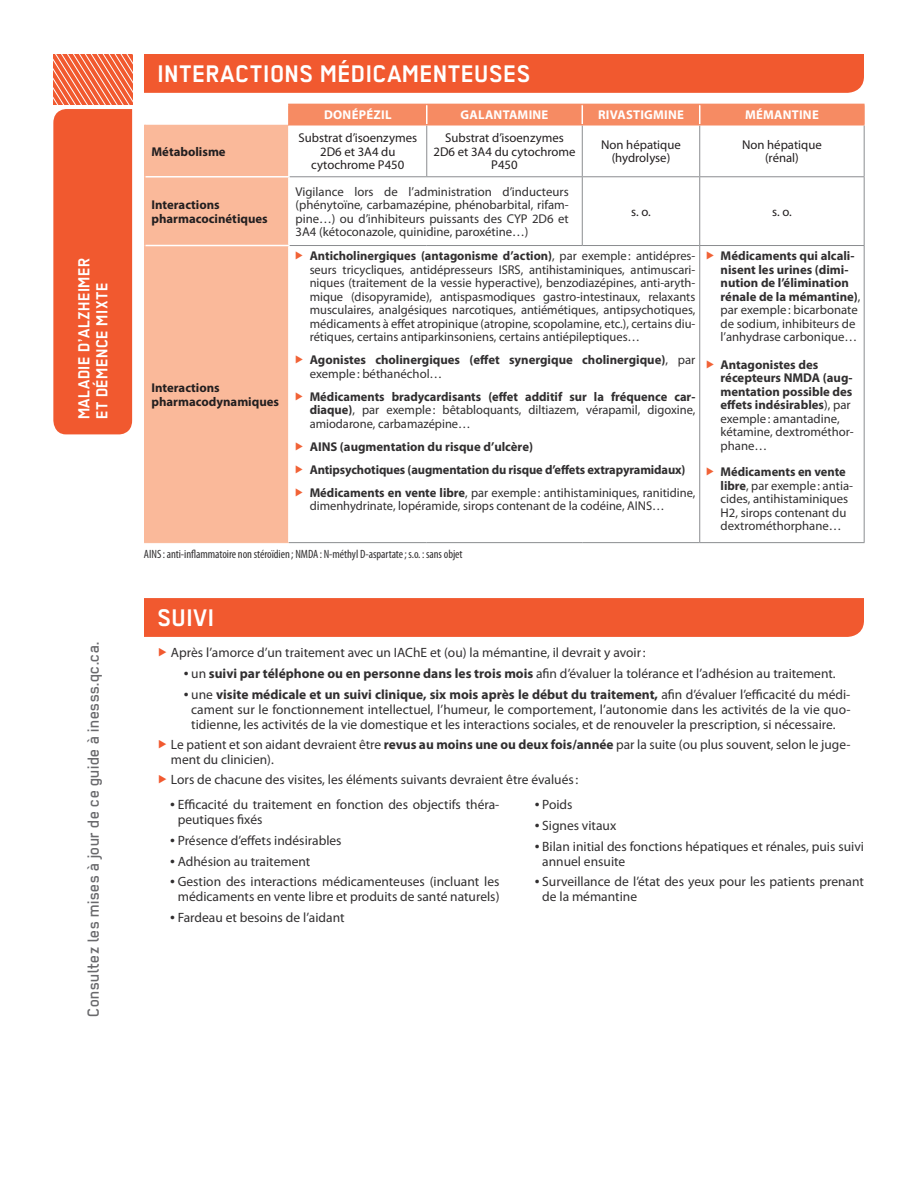
<style>
.page{position:relative;width:918px;height:1188px;background:#fff}
.page>*{position:absolute;margin:0;border:0;box-sizing:border-box;transform-origin:0 0}
.t1{font:700 27px "Regular";color:#fff}
.t2{font:500 18px "Regular";color:#69696c}
.t3{font:700 18px/18px "Regular";color:#fff}
.t4{font:13.5px/15px "Myriad Pro";color:#312f30}
.t5{font:12.75px/13.5px "Myriad Pro";color:#312f30;text-align:justify}
.t6{font:700 12.75px/13.5px "Myriad Pro";color:#312f30}
.t7{font:12.75px/13.5px "Myriad Pro";color:#231f20;text-align:center}
.t8{font:700 12.75px/13.5px "Myriad Pro";color:#231f20}
.t9{font:700 12.75px "Myriad Pro";letter-spacing:.02em;color:#fff}
.t10{font:condensed 12px "Myriad Pro";letter-spacing:-.005em;color:#312f30}
.s1{font-weight:700}
.s2{font-weight:400}
.s3{font-size:17.25px}
</style>
<div class="page">
<svg style="left:53px;top:54px;width:80px;height:380px;background:#f1613a"></svg>
<div style="left:144px;top:598px;width:720px;height:39px;background:#f1592f"></div>
<div style="left:146px;top:125px;width:142px;height:417px;background:#fab99a"></div>
<div style="left:288px;top:104px;width:577px;height:20px;background:#f68b63"></div>
<hr style="left:700px;top:104px;width:165px;height:1px;background:#f68b63">
<hr style="left:144px;top:125px;width:2px;height:52px;background:#fab99a">
<hr style="left:288px;top:124px;width:139px;height:2px;background:#f68b63">
<hr style="left:426px;top:126px;width:1px;height:50px;background:#8b8d90">
<hr style="left:427px;top:124px;width:155px;height:2px;background:#f68b63">
<hr style="left:582px;top:126px;width:1px;height:50px;background:#8b8d90">
<hr style="left:582px;top:124px;width:118px;height:2px;background:#f68b63">
<hr style="left:699px;top:126px;width:1px;height:50px;background:#8b8d90">
<hr style="left:864px;top:126px;width:1px;height:50px;background:#8b8d90">
<hr style="left:700px;top:124px;width:165px;height:2px;background:#f68b63">
<hr style="left:144px;top:177px;width:2px;height:69px;background:#fab99a">
<hr style="left:146px;top:176px;width:144px;height:2px;background:#fff">
<hr style="left:290px;top:176px;width:137px;height:1px;background:#8b8d90">
<hr style="left:427px;top:176px;width:155px;height:1px;background:#8b8d90">
<hr style="left:582px;top:177px;width:1px;height:68px;background:#8b8d90">
<hr style="left:582px;top:176px;width:118px;height:1px;background:#8b8d90">
<hr style="left:699px;top:177px;width:1px;height:68px;background:#8b8d90">
<hr style="left:864px;top:177px;width:1px;height:68px;background:#8b8d90">
<hr style="left:700px;top:176px;width:165px;height:1px;background:#8b8d90">
<hr style="left:144px;top:246px;width:2px;height:296px;background:#fab99a">
<hr style="left:146px;top:245px;width:144px;height:1px;background:#fff">
<hr style="left:144px;top:542px;width:145px;height:1px;background:#fab99a">
<hr style="left:290px;top:245px;width:137px;height:1px;background:#8b8d90">
<hr style="left:427px;top:245px;width:155px;height:1px;background:#8b8d90">
<hr style="left:582px;top:245px;width:118px;height:1px;background:#8b8d90">
<hr style="left:289px;top:542px;width:138px;height:1px;background:#8b8d90">
<hr style="left:427px;top:542px;width:155px;height:1px;background:#8b8d90">
<hr style="left:582px;top:542px;width:118px;height:1px;background:#8b8d90">
<hr style="left:699px;top:246px;width:1px;height:296px;background:#8b8d90">
<hr style="left:864px;top:246px;width:1px;height:296px;background:#8b8d90">
<hr style="left:700px;top:245px;width:165px;height:1px;background:#8b8d90">
<hr style="left:700px;top:542px;width:165px;height:1px;background:#8b8d90">
<div style="left:144px;top:54px;width:720px;height:39px;background:#f1592f"></div>
<h2 class="t3" style="left:75px;top:419px;width:163px;rotate:-90deg">MALADIE D’ALZHEIMER<br>ET DÉMENCE MIXTE</h2>
<h2 class="t2" style="left:84px;top:1017px;width:377px;rotate:-90deg">Consultez les mises à jour de ce guide à inesss.qc.ca.</h2>
<h1 class="t1" style="left:157px;top:59px;width:375px">INTERACTIONS MÉDICAMENTEUSES</h1>
<p class="t8" style="left:151px;top:144px;width:76px">Métabolisme</p>
<p class="t8" style="left:151px;top:198px;width:118px">Interactions pharmacocinétiques</p>
<p class="t8" style="left:151px;top:381px;width:129px">Interactions pharmacodynamiques</p>
<p class="t9" style="left:324px;top:107px;width:69px">Donépézil</p>
<p class="t9" style="left:461px;top:107px;width:89px">Galantamine</p>
<p class="t9" style="left:598px;top:107px;width:88px">Rivastigmine</p>
<p class="t9" style="left:745px;top:107px;width:75px">Mémantine</p>
<p class="t7" style="left:298px;top:131px;width:120px">Substrat d’isoenzymes<br>2D6 et 3A4 du cytochrome P450</p>
<p class="t7" style="left:434px;top:131px;width:144px">Substrat d’isoenzymes<br>2D6 et 3A4 du cytochrome<br>P450</p>
<p class="t7" style="left:601px;top:138px;width:81px">Non hépatique (hydrolyse)</p>
<p class="t7" style="left:742px;top:138px;width:81px">Non hépatique (rénal)</p>
<p class="t5" style="left:296px;top:184px;width:275px">Vigilance lors de l’administration d’inducteurs (phénytoïne, carbamazépine, phénobarbital, rifam&shy;pine…) ou d’inhibiteurs puissants des CYP 2D6 et 3A4 (kétoconazole, quinidine, paroxétine…)</p>
<p class="t7" style="left:631px;top:205px;width:21px">s. o.</p>
<p class="t7" style="left:772px;top:205px;width:21px">s. o.</p>
<p class="t5" style="left:310px;top:249px;width:387px"><span class="s1">Anticholinergiques (antagonisme d’action)</span>, par exemple: antidépres&shy;seurs tricycliques, antidépresseurs ISRS, antihistaminiques, antimuscari&shy;niques (traitement de la vessie hyperactive), benzodiazépines, anti-aryth&shy;mique (disopyramide), antispasmodiques gastro-intestinaux, relaxants musculaires, analgésiques narcotiques, antiémétiques, antipsychotiques, médicaments à effet atropinique (atropine, scopolamine, etc.), certains diu&shy;rétiques, certains antiparkinsoniens, certains antiépileptiques…</p>
<p class="t6" style="left:310px;top:353px;width:387px">Agonistes cholinergiques (effet synergique cholinergique)<span class="s2">, par exemple: béthanéchol…</span></p>
<p class="t5" style="left:310px;top:390px;width:387px"><span class="s1">Médicaments bradycardisants (effet additif sur la fréquence car&shy;diaque)</span>, par exemple : bêtabloquants, diltiazem, vérapamil, digoxine, amiodarone, carbamazépine…</p>
<p class="t6" style="left:310px;top:439px;width:8px">AINS</p>
<p class="t6" style="left:310px;top:435px;width:387px;line-height:23px;text-indent:30px">(augmentation du risque d’ulcère)<br>Antipsychotiques (augmentation du risque d’effets extrapyramidaux)<br>Médicaments en vente libre<span class="s2">, par exemple: antihistaminiques, ranitidine,</span></p>
<p class="t5" style="left:310px;top:499px;width:357px">dimenhydrinate, lopéramide, sirops contenant de la codéine, AINS…</p>
<p class="t6" style="left:721px;top:249px;width:142px">Médicaments qui alcali&shy;nisent les urines (dimi&shy;nution de l’élimination rénale de la mémantine)<span class="s2">, par exemple: bicarbonate de sodium, inhibiteurs de l’anhydrase carbonique…</span></p>
<p class="t6" style="left:721px;top:357px;width:99px">Antagonistes des récepteurs NMDA</p>
<p class="t5" style="left:721px;top:371px;width:135px;text-align:left;text-indent:102px"><span class="s1">(aug&shy;mentation possible des effets indésirables</span>), par exemple: amantadine, kétamine, dextrométhor&shy;phane…</p>
<p class="t5" style="left:721px;top:465px;width:134px;text-align:left"><span class="s1">Médicaments en vente libre</span>, par exemple: antia&shy;cides, antihistaminiques<br>H2, sirops contenant du dextrométhorphane…</p>
<p class="t10" style="left:144px;top:547px;width:320px">AINS: anti-inflammatoire non stéroïdien ; NMDA : N-méthyl D-aspartate; s.o. : sans objet</p>
<h1 class="t1" style="left:157px;top:603px;width:55px">SUIVI</h1>
<p class="t4" style="left:171px;top:645px;width:476px">Après l’amorce d’un traitement avec un IAChE et (ou) la mémantine, il devrait y avoir:</p>
<p class="t4" style="left:184px;top:665px;width:654px"><span class="s3">•</span> un <span class="s1">suivi par téléphone ou en personne dans les trois mois</span> afin d’évaluer la tolérance et l’adhésion au traitement.</p>
<p class="t4" style="left:184px;top:686px;width:668px;text-align:center"><span class="s3">•</span> une <span class="s1">visite médicale et un suivi clinique, six mois après le début du traitement,</span> afin d’évaluer l’efficacité du médi&shy;cament sur le fonctionnement intellectuel, l’humeur, le comportement, l’autonomie dans les activités de la vie quo&shy;tidienne, les activités de la vie domestique et les interactions sociales, et de renouveler la prescription, si nécessaire.</p>
<p class="t4" style="left:171px;top:737px;width:681px">Le patient et son aidant devraient être <span class="s1">revus au moins une ou deux fois/année</span> par la suite (ou plus souvent, selon le juge&shy;ment du clinicien).</p>
<p class="t4" style="left:171px;top:772px;width:409px">Lors de chacune des visites, les éléments suivants devraient être évalués:</p>
<p class="t4" style="left:178px;top:796px;width:323px;text-indent:-8px"><span class="s3">•</span> Efficacité du traitement en fonction des objectifs théra&shy;peutiques fixés</p>
<p class="t4" style="left:170px;top:832px;width:173px"><span class="s3">•</span> Présence d’effets indésirables</p>
<p class="t4" style="left:170px;top:853px;width:142px"><span class="s3">•</span> Adhésion au traitement</p>
<p class="t4" style="left:170px;top:874px;width:331px;text-align:center"><span class="s3">•</span> Gestion des interactions médicamenteuses (incluant les médicaments en vente libre et produits de santé naturels)</p>
<p class="t4" style="left:170px;top:910px;width:176px"><span class="s3">•</span> Fardeau et besoins de l’aidant</p>
<p class="t4" style="left:535px;top:796px;width:39px"><span class="s3">•</span> Poids</p>
<p class="t4" style="left:535px;top:817px;width:83px"><span class="s3">•</span> Signes vitaux</p>
<p class="t4" style="left:542px;top:838px;width:323px;text-indent:-8px"><span class="s3">•</span> Bilan initial des fonctions hépatiques et rénales, puis suivi annuel ensuite</p>
<p class="t4" style="left:542px;top:874px;width:323px;text-indent:-8px"><span class="s3">•</span> Surveillance de l’état des yeux pour les patients prenant de la mémantine</p>
</div>
